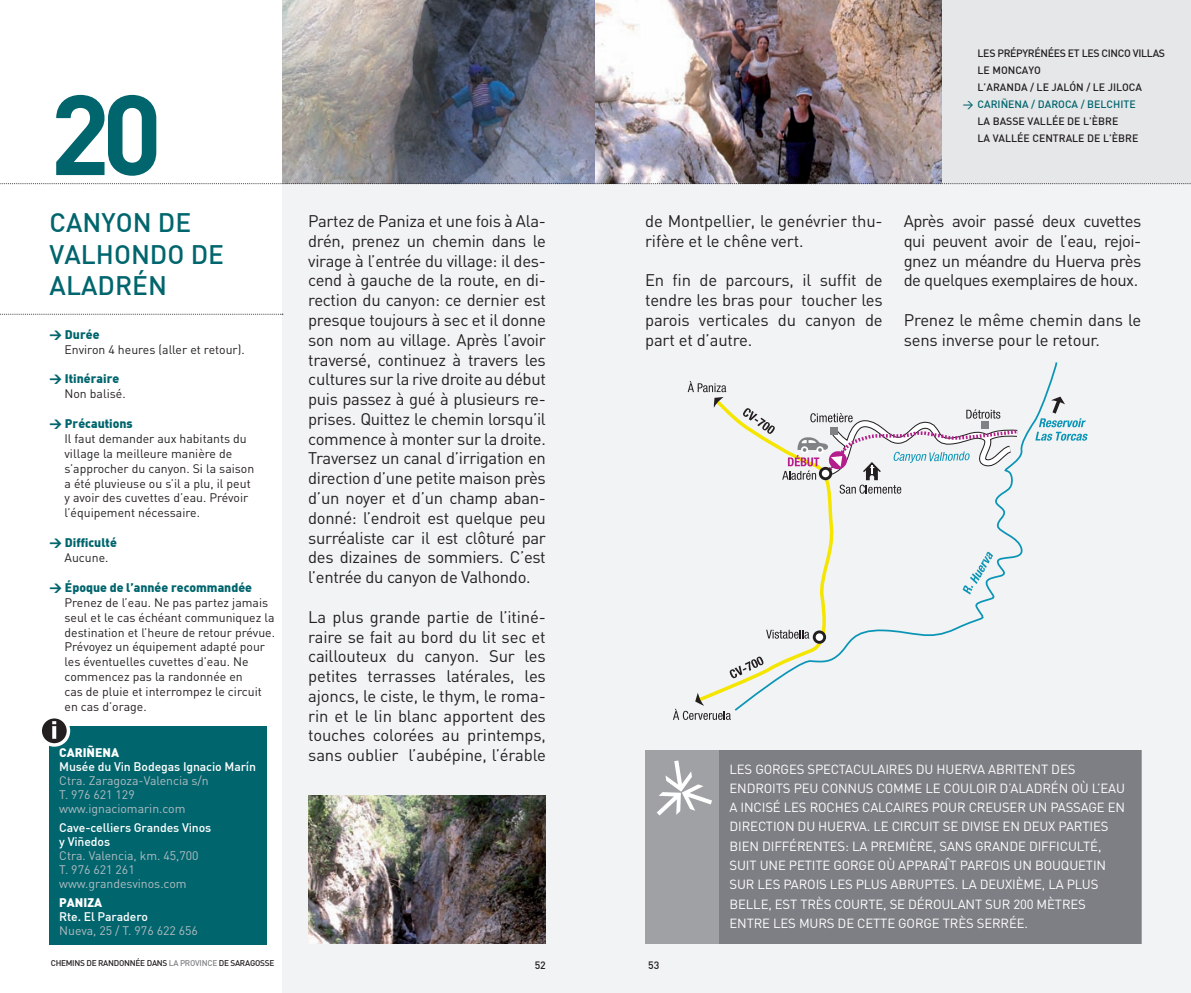
<style>
.page{position:relative;width:1191px;height:993px;background:#fff}
.page>*{position:absolute;margin:0;border:0;box-sizing:border-box;transform-origin:0 0}
.t1{font:700 111.65px "DIN";color:#01656d}
.t2{font:500 26.25px/31.5px "DIN";color:#01656d}
.t3{font:16.62px/19.8px "DIN";letter-spacing:-.01em;color:#231f20;text-align:justify}
.t4{font:13.12px "DIN";letter-spacing:-.01em;color:#fff}
.t5{font:12.25px/14.9px "DIN";color:#231f20}
.t6{font:12.25px/14px "DIN";color:#b2bdc2}
.t7{font:500 12.25px/14px "DIN";color:#fff}
.t8{font:900 12.25px "DIN";color:#01656d}
.t9{font:900 12.25px "DIN";color:#fff}
.t10{font:500 10.5px "DIN";color:#231f20}
.t11{font:500 10.5px "DIN";color:#01656d}
.t12{font:500 8.22px "DIN";letter-spacing:-.03em;color:#231f20}
.s1{color:#808285}
</style>
<div class="page">
<div style="left:283px;top:184px;width:908px;height:808px;background:#f2f3f4"></div>
<div style="left:941px;top:0;width:250px;height:184px;background:#e6e7e9"></div>
<img style="left:283px;top:0;width:658px;height:183px">
<svg style="left:0;top:314px;width:283px;height:1px"></svg>
<svg style="left:1035px;top:395px;width:52px;height:45px"></svg>
<svg style="left:673px;top:381px;width:351px;height:338px"></svg>
<svg style="left:645px;top:750px;width:496px;height:193px;background:#818387"></svg>
<svg style="left:656px;top:760px;width:56px;height:55px"></svg>
<img style="left:308px;top:795px;width:238px;height:148px">
<div style="left:49px;top:726px;width:218px;height:218px;background:#01656d"></div>
<svg style="left:40px;top:716px;width:28px;height:28px"></svg>
<div style="left:38px;top:714px;width:32px;height:32px;border:4px solid #fff;border-radius:50%"></div>
<svg style="left:52px;top:721px;width:4px;height:3px"></svg>
<svg style="left:52px;top:725px;width:4px;height:13px"></svg>
<svg style="left:0;top:183px;width:1191px;height:1px"></svg>
<h1 class="t1" style="left:50px;top:62px;width:114px">20</h1>
<h2 class="t2" style="left:50px;top:206px;width:176px">CANYON DE<br>VALHONDO DE<br>ALADRÉN</h2>
<p class="t8" style="left:50px;top:326px;width:51px">&gt; Durée</p>
<p class="t5" style="left:64px;top:341px;width:182px">Environ 4 heures (aller et retour).</p>
<p class="t8" style="left:50px;top:370px;width:71px">&gt; Itinéraire</p>
<p class="t5" style="left:64px;top:386px;width:63px">Non balisé.</p>
<p class="t8" style="left:50px;top:415px;width:85px">&gt; Précautions</p>
<p class="t5" style="left:64px;top:430px;width:191px">Il faut demander aux habitants du village la meilleure manière de s’approcher du canyon. Si la saison a été pluvieuse ou s’il a plu, il peut y avoir des cuvettes d’eau. Prévoir l’équipement nécessaire.</p>
<p class="t8" style="left:50px;top:534px;width:69px">&gt; Difficulté</p>
<p class="t5" style="left:64px;top:549px;width:45px">Aucune.</p>
<p class="t8" style="left:50px;top:579px;width:204px">&gt; Époque de l’année recommandée</p>
<p class="t5" style="left:64px;top:594px;width:212px">Prenez de l’eau. Ne pas partez jamais seul et le cas échéant communiquez la destination et l’heure de retour prévue.<br>Prévoyez un équipement adapté pour les éventuelles cuvettes d’eau. Ne commencez pas la randonnée en<br>cas de pluie et interrompez le circuit en cas d’orage.</p>
<p class="t9" style="left:59px;top:744px;width:16px">Cariñena</p>
<p class="t7" style="left:59px;top:759px;width:198px">M USÉE DU VIN BODEGAS IGNACIO MARÍN</p>
<p class="t6" style="left:59px;top:773px;width:151px">Ctra. Zaragoza-Valencia s/n<br>T. 976 621 129 www.ignaciomarin.com</p>
<p class="t7" style="left:59px;top:820px;width:154px">CAVE-CELLIERS GRANDES VINOS<br>Y VIÑEDOS</p>
<p class="t6" style="left:59px;top:848px;width:141px">Ctra. Valencia, km. 45,700<br>T. 976 621 261 www.grandesvinos.com</p>
<p class="t9" style="left:59px;top:894px;width:44px">PANIZA</p>
<p class="t7" style="left:59px;top:909px;width:90px">RTE. EL PARADERO</p>
<p class="t6" style="left:59px;top:923px;width:140px">Nueva, 25 / T. 976 622 656</p>
<p class="t12" style="left:51px;top:957px;width:225px">CHEMINS DE RANDONNÉE DANS <span class="s1">LA PROVINCE</span> DE SARAGOSSE</p>
<p class="t3" style="left:308px;top:211px;width:239px">Partez de Paniza et une fois à Ala&shy;drén, prenez un chemin dans le virage à l’entrée du village: il des&shy;cend à gauche de la route, en di&shy;rection du canyon: ce dernier est presque toujours à sec et il donne son nom au village. Après l’avoir traversé, continuez à travers les cultures sur la rive droite au début puis passez à gué à plusieurs re&shy;prises. Quittez le chemin lorsqu’il commence à monter sur la droite.<br>Traversez un canal d’irrigation en direction d’une petite maison près d’un noyer et d’un champ aban&shy;donné: l’endroit est quelque peu surréaliste car il est clôturé par des dizaines de sommiers. C’est l’entrée du canyon de Valhondo.</p>
<p class="t3" style="left:308px;top:606px;width:239px">La plus grande partie de l’itiné&shy;raire se fait au bord du lit sec et caillouteux du canyon. Sur les petites terrasses latérales, les ajoncs, le ciste, le thym, le roma&shy;rin et le lin blanc apportent des touches colorées au printemps, sans oublier l’aubépine, l’érable</p>
<p class="t10" style="left:534px;top:957px;width:13px">52</p>
<p class="t10" style="left:962px;top:47px;width:10px">LES</p>
<p class="t10" style="left:997px;top:47px;width:8px">PRÉP</p>
<p class="t10" style="left:1022px;top:47px;width:13px">YRÉNÉES</p>
<p class="t10" style="left:1068px;top:47px;width:21px">ET LES</p>
<p class="t10" style="left:1101px;top:47px;width:7px">CINCO</p>
<p class="t10" style="left:1132px;top:47px;width:7px">VILLAS</p>
<p class="t10" style="left:962px;top:64px;width:10px">LE</p>
<p class="t10" style="left:992px;top:64px;width:8px">MONCA</p>
<p class="t10" style="left:1028px;top:64px;width:13px">YO</p>
<p class="t10" style="left:977px;top:80px;width:17px">L’ARANDA</p>
<p class="t10" style="left:1030px;top:80px;width:90px">/ LE JALÓN / LE JILOCA</p>
<p class="t11" style="left:962px;top:97px;width:17px">&gt; CARI</p>
<p class="t11" style="left:1000px;top:97px;width:16px">ÑENA</p>
<p class="t11" style="left:1031px;top:97px;width:15px">/ DAROCA</p>
<p class="t11" style="left:1080px;top:97px;width:21px">/ BELCHITE</p>
<p class="t10" style="left:962px;top:114px;width:11px">LA</p>
<p class="t10" style="left:992px;top:114px;width:15px">BASSE</p>
<p class="t10" style="left:1027px;top:114px;width:8px">VALLÉE</p>
<p class="t10" style="left:1067px;top:114px;width:45px">DE L’ÈBRE</p>
<p class="t10" style="left:962px;top:131px;width:11px">LA</p>
<p class="t10" style="left:992px;top:131px;width:8px">VALLÉE</p>
<p class="t10" style="left:1032px;top:131px;width:8px">CENTRALE</p>
<p class="t10" style="left:1087px;top:131px;width:45px">DE L’ÈBRE</p>
<p class="t3" style="left:645px;top:211px;width:239px">de Montpellier, le genévrier thu&shy;rifère et le chêne vert.</p>
<p class="t3" style="left:645px;top:270px;width:239px">En fin de parcours, il suffit de tendre les bras pour toucher les parois verticales du canyon de part et d’autre.</p>
<p class="t3" style="left:903px;top:211px;width:239px">Après avoir passé deux cuvettes qui peuvent avoir de l’eau, rejoi&shy;gnez un méandre du Huerva près de quelques exemplaires de houx.</p>
<p class="t3" style="left:903px;top:309px;width:239px">Prenez le même chemin dans le sens inverse pour le retour.</p>
<p class="t10" style="left:648px;top:958px;width:13px">53</p>
<p class="t4" style="left:729px;top:760px;width:35px">Les gorges</p>
<p class="t4" style="left:807px;top:760px;width:9px">spectaculaires</p>
<p class="t4" style="left:916px;top:760px;width:39px">du Huerva</p>
<p class="t4" style="left:988px;top:760px;width:9px">abritent</p>
<p class="t4" style="left:1051px;top:760px;width:9px">des</p>
<p class="t4" style="left:729px;top:779px;width:9px">endroits</p>
<p class="t4" style="left:793px;top:779px;width:9px">peu</p>
<p class="t4" style="left:821px;top:779px;width:10px">connus</p>
<p class="t4" style="left:876px;top:779px;width:10px">comme</p>
<p class="t4" style="left:925px;top:779px;width:27px">le couloir</p>
<p class="t4" style="left:999px;top:779px;width:28px">d ’Aladrén</p>
<p class="t4" style="left:1071px;top:779px;width:38px">où l’eau</p>
<p class="t4" style="left:729px;top:799px;width:19px">a incisé</p>
<p class="t4" style="left:784px;top:799px;width:8px">les</p>
<p class="t4" style="left:809px;top:799px;width:9px">roches</p>
<p class="t4" style="left:862px;top:799px;width:9px">calcaires</p>
<p class="t4" style="left:931px;top:799px;width:9px">pour</p>
<p class="t4" style="left:968px;top:799px;width:9px">creuser</p>
<p class="t4" style="left:1029px;top:799px;width:30px">un passage</p>
<p class="t4" style="left:1107px;top:799px;width:9px">en</p>
<p class="t4" style="left:729px;top:818px;width:8px">direction</p>
<p class="t4" style="left:797px;top:818px;width:39px">du Huerva</p>
<p class="t4" style="left:867px;top:818px;width:33px">. Le circuit</p>
<p class="t4" style="left:942px;top:818px;width:26px">se divise</p>
<p class="t4" style="left:1002px;top:818px;width:30px">en deux</p>
<p class="t4" style="left:1058px;top:818px;width:8px">parties</p>
<p class="t4" style="left:729px;top:837px;width:8px">bien</p>
<p class="t4" style="left:762px;top:837px;width:9px">différentes</p>
<p class="t4" style="left:845px;top:837px;width:34px">: la premi</p>
<p class="t4" style="left:909px;top:837px;width:40px">ère, sans</p>
<p class="t4" style="left:975px;top:837px;width:10px">grande</p>
<p class="t4" style="left:1029px;top:837px;width:8px">difficulté</p>
<p class="t4" style="left:1098px;top:837px;width:5px">,</p>
<p class="t4" style="left:729px;top:856px;width:8px">suit</p>
<p class="t4" style="left:759px;top:856px;width:10px">une</p>
<p class="t4" style="left:789px;top:856px;width:8px">petite</p>
<p class="t4" style="left:833px;top:856px;width:9px">gorge</p>
<p class="t4" style="left:878px;top:856px;width:30px">où appara</p>
<p class="t4" style="left:946px;top:856px;width:22px">ît parfois</p>
<p class="t4" style="left:1013px;top:856px;width:31px">un bouquetin</p>
<p class="t4" style="left:729px;top:876px;width:9px">sur</p>
<p class="t4" style="left:757px;top:876px;width:8px">les</p>
<p class="t4" style="left:783px;top:876px;width:8px">parois</p>
<p class="t4" style="left:830px;top:876px;width:8px">les</p>
<p class="t4" style="left:856px;top:876px;width:9px">plus</p>
<p class="t4" style="left:890px;top:876px;width:9px">abruptes</p>
<p class="t4" style="left:955px;top:876px;width:33px">. La deuxi</p>
<p class="t4" style="left:1015px;top:876px;width:60px">ème, laplus</p>
<p class="t4" style="left:729px;top:895px;width:9px">belle</p>
<p class="t4" style="left:768px;top:895px;width:15px">, est</p>
<p class="t4" style="left:800px;top:895px;width:43px">trèscourte</p>
<p class="t4" style="left:883px;top:895px;width:34px">, se déroulant</p>
<p class="t4" style="left:985px;top:895px;width:9px">sur</p>
<p class="t4" style="left:1013px;top:895px;width:51px">200 m ètres</p>
<p class="t4" style="left:729px;top:914px;width:9px">entre</p>
<p class="t4" style="left:773px;top:914px;width:8px">les</p>
<p class="t4" style="left:799px;top:914px;width:10px">murs</p>
<p class="t4" style="left:837px;top:914px;width:28px">de cette</p>
<p class="t4" style="left:898px;top:914px;width:9px">gorge</p>
<p class="t4" style="left:942px;top:914px;width:43px">trèsserrée</p>
<p class="t4" style="left:1024px;top:914px;width:5px">.</p>
</div>
